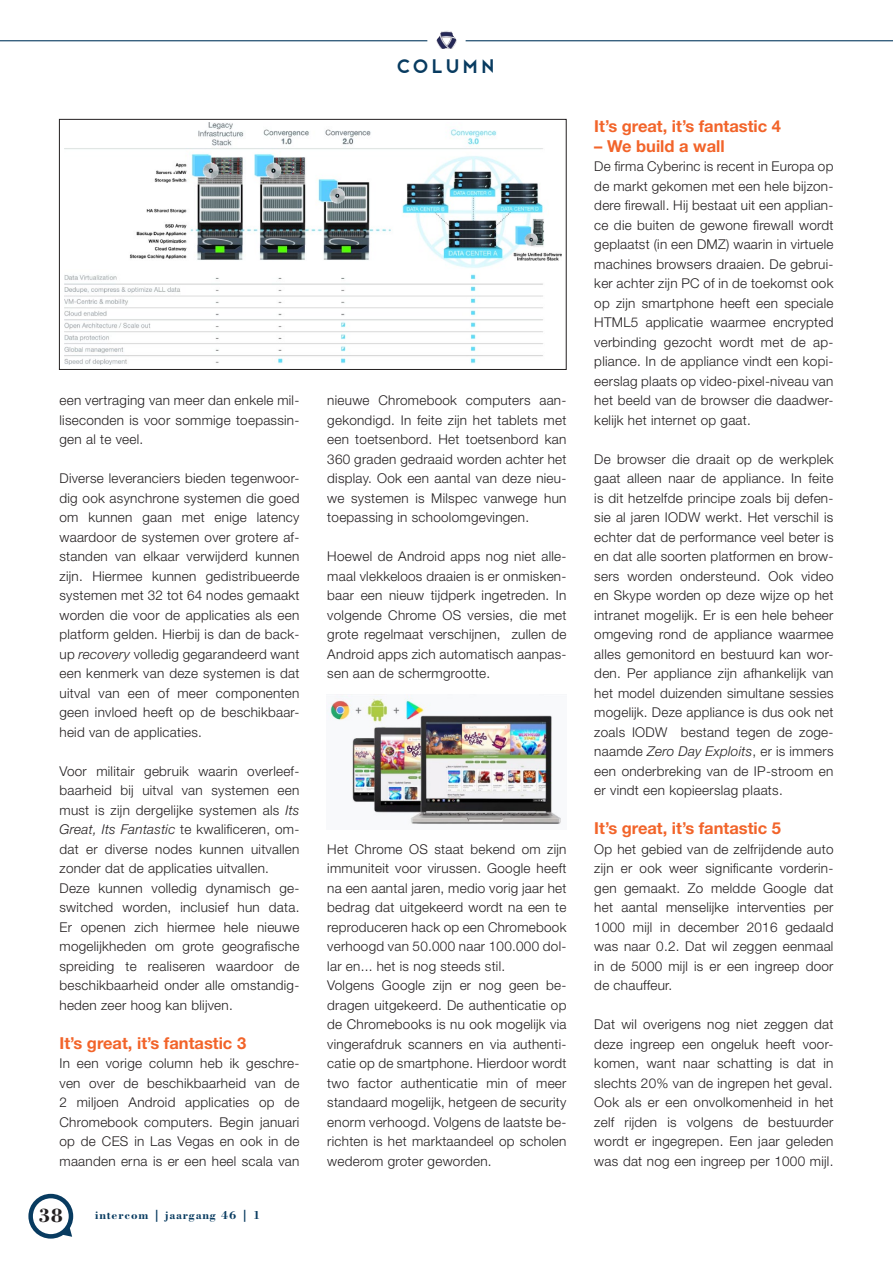
<style>
.page{position:relative;width:893px;height:1263px;background:#fff}
.page>*{position:absolute;margin:0;border:0;box-sizing:border-box;transform-origin:0 0}
.t1{font:700 20.1px "Bodoni BT";color:#231f20}
.t2{font:19.5px "CWG Sans";letter-spacing:.17em;color:#083b60}
.t3{font:700 16.5px "Helvetica Neue";color:#f2642a}
.t4{font:300 13.5px/19.5px "Helvetica Neue";letter-spacing:.02em;color:#231f20;text-align:justify}
.t5{font:700 12px "Bodoni BT";letter-spacing:.07em;color:#083b60}
.s1{font-style:italic}
</style>
<div class="page">
<hr style="left:466px;top:40px;width:427px;height:1px;background:#083b60">
<svg style="left:436px;top:31px;width:11px;height:13px"></svg>
<hr style="left:0;top:40px;width:427px;height:1px;background:#083b60">
<div style="left:28px;top:1194px;width:45px;height:44px;border:4px solid #083b60;border-radius:50%"></div>
<svg style="left:60px;top:1225px;width:12px;height:12px"></svg>
<img style="left:64px;top:122px;width:497px;height:242px">
<div style="left:59px;top:119px;width:507px;height:251px;border:1px solid #231f20"></div>
<img style="left:329px;top:695px;width:232px;height:129px">
<p class="t4" style="left:59px;top:390px;width:241px">een vertraging van meer dan enkele mil&shy;liseconden is voor sommige toepassin&shy;gen al te veel.</p>
<p class="t4" style="left:59px;top:468px;width:241px">Diverse leveranciers bieden tegenwoor&shy;dig ook asynchrone systemen die goed om kunnen gaan met enige latency waardoor de systemen over grotere af&shy;standen van elkaar verwijderd kunnen zijn. Hiermee kunnen gedistribueerde systemen met 32 tot 64 nodes gemaakt worden die voor de applicaties als een platform gelden. Hierbij is dan de back&shy;up <span class="s1">recovery</span> volledig gegarandeerd want een kenmerk van deze systemen is dat uitval van een of meer componenten geen invloed heeft op de beschikbaar&shy;heid van de applicaties.</p>
<p class="t4" style="left:59px;top:761px;width:241px">Voor militair gebruik waarin overleef&shy;baarheid bij uitval van systemen een must is zijn dergelijke systemen als <span class="s1">Its Great, Its Fantastic</span> te kwalificeren, om&shy;dat er diverse nodes kunnen uitvallen zonder dat de applicaties uitvallen.</p>
<p class="t4" style="left:59px;top:878px;width:241px">Deze kunnen volledig dynamisch ge&shy;switched worden, inclusief hun data.<br>Er openen zich hiermee hele nieuwe mogelijkheden om grote geografische spreiding te realiseren waardoor de beschikbaarheid onder alle omstandig&shy;heden zeer hoog kan blijven.</p>
<p class="t3" style="left:59px;top:1032px;width:188px">It’s great, it’s fantastic 3</p>
<p class="t4" style="left:59px;top:1053px;width:241px">In een vorige column heb ik geschre&shy;ven over de beschikbaarheid van de 2 miljoen Android applicaties op de Chromebook computers. Begin januari op de CES in Las Vegas en ook in de maanden erna is er een heel scala van</p>
<p class="t1" style="left:39px;top:1203px;width:26px">38</p>
<p class="t5" style="left:95px;top:1208px;width:167px">intercom | jaargang 46 | 1</p>
<p class="t2" style="left:398px;top:56px;width:99px">COLUMN</p>
<p class="t4" style="left:327px;top:390px;width:241px">nieuwe Chromebook computers aan&shy;gekondigd. In feite zijn het tablets met een toetsenbord. Het toetsenbord kan 360 graden gedraaid worden achter het display. Ook een aantal van deze nieu&shy;we systemen is Milspec vanwege hun toepassing in schoolomgevingen.</p>
<p class="t4" style="left:327px;top:546px;width:241px">Hoewel de Android apps nog niet alle&shy;maal vlekkeloos draaien is er onmisken&shy;baar een nieuw tijdperk ingetreden. In volgende Chrome OS versies, die met grote regelmaat verschijnen, zullen de Android apps zich automatisch aanpas&shy;sen aan de schermgrootte.</p>
<p class="t4" style="left:327px;top:839px;width:241px">Het Chrome OS staat bekend om zijn immuniteit voor virussen. Google heeft na een aantal jaren, medio vorig jaar het bedrag dat uitgekeerd wordt na een te reproduceren hack op een Chromebook verhoogd van 50.000 naar 100.000 dol&shy;lar en... het is nog steeds stil.</p>
<p class="t4" style="left:327px;top:975px;width:241px">Volgens Google zijn er nog geen be&shy;dragen uitgekeerd. De authenticatie op de Chromebooks is nu ook mogelijk via vingerafdruk scanners en via authenti&shy;catie op de smartphone. Hierdoor wordt two factor authenticatie min of meer standaard mogelijk, hetgeen de security enorm verhoogd. Volgens de laatste be&shy;richten is het marktaandeel op scholen wederom groter geworden.</p>
<p class="t3" style="left:594px;top:116px;width:188px">It’s great, it’s fantastic 4</p>
<p class="t3" style="left:594px;top:135px;width:132px">– We build a wall</p>
<p class="t4" style="left:594px;top:156px;width:241px">De firma Cyberinc is recent in Europa op de markt gekomen met een hele bijzon&shy;dere firewall. Hij bestaat uit een applian&shy;ce die buiten de gewone firewall wordt geplaatst (in een DMZ) waarin in virtuele machines browsers draaien. De gebrui&shy;ker achter zijn PC of in de toekomst ook op zijn smartphone heeft een speciale HTML5 applicatie waarmee encrypted verbinding gezocht wordt met de ap&shy;pliance. In de appliance vindt een kopi&shy;eerslag plaats op video-pixel-niveau van het beeld van de browser die daadwer&shy;kelijk het internet op gaat.</p>
<p class="t4" style="left:594px;top:449px;width:241px">De browser die draait op de werkplek gaat alleen naar de appliance. In feite is dit hetzelfde principe zoals bij defen&shy;sie al jaren IODW werkt. Het verschil is echter dat de performance veel beter is en dat alle soorten platformen en brow&shy;sers worden ondersteund. Ook video en Skype worden op deze wijze op het intranet mogelijk. Er is een hele beheer omgeving rond de appliance waarmee alles gemonitord en bestuurd kan wor&shy;den. Per appliance zijn afhankelijk van het model duizenden simultane sessies mogelijk. Deze appliance is dus ook net zoals IODW bestand tegen de zoge&shy;naamde <span class="s1">Zero Day Exploits</span>, er is immers een onderbreking van de IP-stroom en er vindt een kopieerslag plaats.</p>
<p class="t3" style="left:594px;top:818px;width:188px">It’s great, it’s fantastic 5</p>
<p class="t4" style="left:594px;top:839px;width:241px">Op het gebied van de zelfrijdende auto zijn er ook weer significante vorderin&shy;gen gemaakt. Zo meldde Google dat het aantal menselijke interventies per 1000 mijl in december 2016 gedaald was naar 0.2. Dat wil zeggen eenmaal in de 5000 mijl is er een ingreep door de chauffeur.</p>
<p class="t4" style="left:594px;top:1014px;width:241px">Dat wil overigens nog niet zeggen dat deze ingreep een ongeluk heeft voor&shy;komen, want naar schatting is dat in slechts 20% van de ingrepen het geval.</p>
<p class="t4" style="left:594px;top:1092px;width:241px">Ook als er een onvolkomenheid in het zelf rijden is volgens de bestuurder wordt er ingegrepen. Een jaar geleden was dat nog een ingreep per 1000 mijl.</p>
</div>
